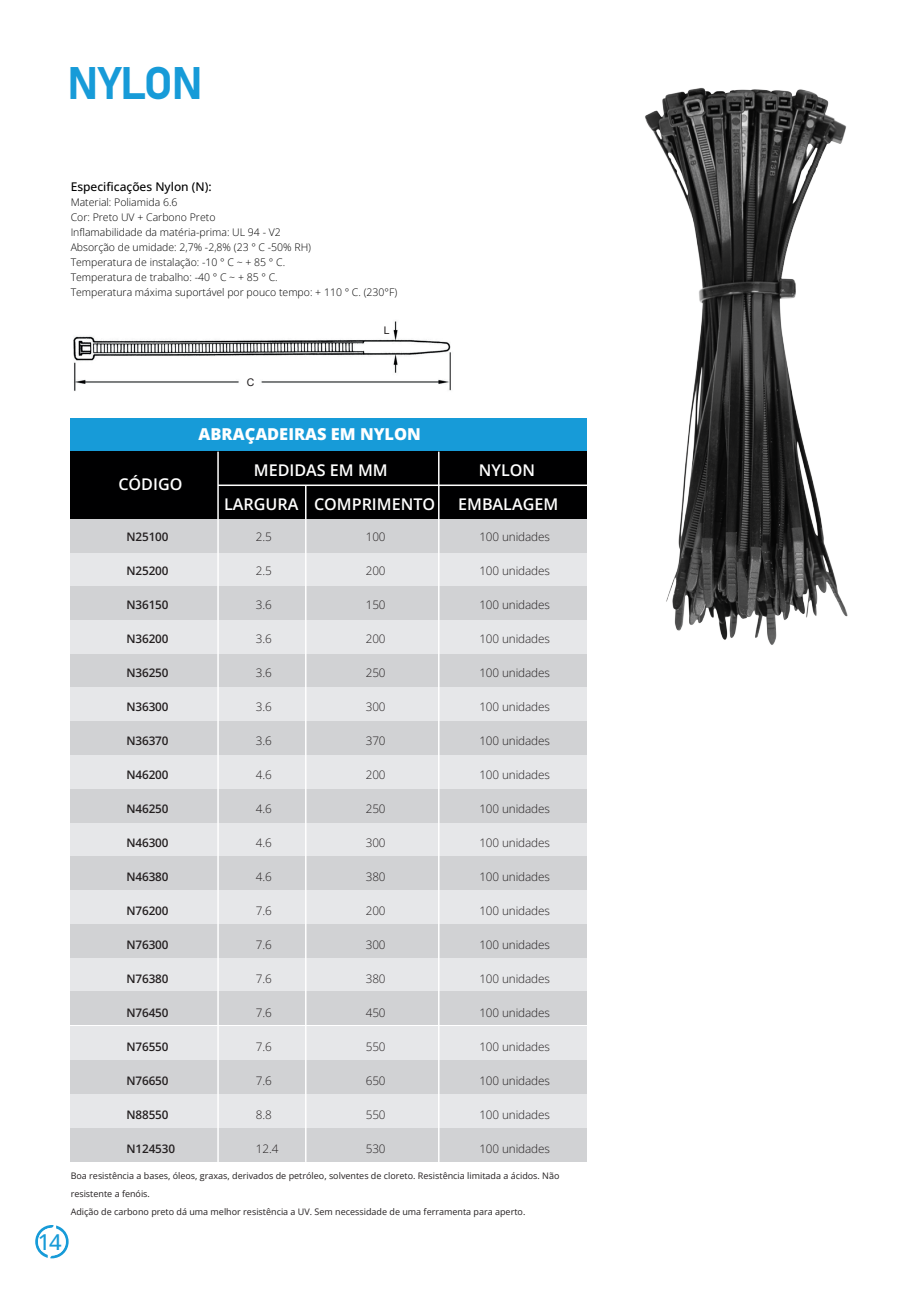
<style>
.page{position:relative;width:919px;height:1289px;background:#fff}
.page>*{position:absolute;margin:0;border:0;box-sizing:border-box;transform-origin:0 0}
.t1{font:45px "Bahnschrift";letter-spacing:-.03em;color:#179bd8}
.t2{font:500 21.9px "Open Sans";color:#179bd8}
.t3{font:800 16.35px "Open Sans";color:#fff}
.t4{font:600 16.05px/34.5px "Open Sans";color:#fff}
.t5{font:500 12px "Open Sans";color:#000001}
.t6{font:300 11.7px "Open Sans";letter-spacing:-.01em;color:#231f20}
.t7{font:600 11.7px "Open Sans";letter-spacing:-.01em;color:#231f20}
.t8{font:300 10.5px/15px "Open Sans";color:#000001}
.t9{font:10.5px "Arial";color:#231f20}
.t10{font:9px/18px "Open Sans";color:#231f20}
</style>
<div class="page">
<img style="left:73px;top:321px;width:378px;height:70px">
<div style="left:367px;top:316px;width:24px;height:20px;background:#fff"></div>
<div style="left:241px;top:375px;width:18px;height:15px;background:#fff"></div>
<div style="left:71px;top:418px;width:515px;height:33px;background:#179bd8"></div>
<div style="left:71px;top:451px;width:515px;height:68px;background:#000001"></div>
<div style="left:71px;top:519px;width:515px;height:33px;background:#d1d2d4"></div>
<div style="left:71px;top:553px;width:515px;height:33px;background:#e6e7e9"></div>
<div style="left:71px;top:586px;width:515px;height:34px;background:#d1d2d4"></div>
<div style="left:71px;top:620px;width:515px;height:34px;background:#e6e7e9"></div>
<div style="left:71px;top:654px;width:515px;height:33px;background:#d1d2d4"></div>
<div style="left:71px;top:687px;width:515px;height:34px;background:#e6e7e9"></div>
<div style="left:71px;top:721px;width:515px;height:34px;background:#d1d2d4"></div>
<div style="left:71px;top:755px;width:515px;height:33px;background:#e6e7e9"></div>
<div style="left:71px;top:789px;width:515px;height:33px;background:#d1d2d4"></div>
<div style="left:71px;top:822px;width:515px;height:34px;background:#e6e7e9"></div>
<div style="left:71px;top:856px;width:515px;height:34px;background:#d1d2d4"></div>
<div style="left:71px;top:890px;width:515px;height:34px;background:#e6e7e9"></div>
<div style="left:71px;top:924px;width:515px;height:33px;background:#d1d2d4"></div>
<div style="left:71px;top:957px;width:515px;height:34px;background:#e6e7e9"></div>
<div style="left:71px;top:1025px;width:515px;height:34px;background:#e6e7e9"></div>
<div style="left:71px;top:991px;width:515px;height:34px;background:#d1d2d4"></div>
<div style="left:71px;top:1094px;width:515px;height:33px;background:#e6e7e9"></div>
<div style="left:71px;top:1060px;width:515px;height:33px;background:#d1d2d4"></div>
<div style="left:71px;top:1127px;width:515px;height:34px;background:#d1d2d4"></div>
<hr style="left:218px;top:484px;width:394px;height:2px;background:#fff">
<hr style="left:217px;top:451px;width:2px;height:712px;background:#fff">
<hr style="left:438px;top:451px;width:1px;height:712px;background:#fff">
<hr style="left:305px;top:485px;width:1px;height:676px;background:#fff">
<img style="left:462px;top:88px;width:386px;height:562px">
<svg style="left:35px;top:1225px;width:34px;height:33px"></svg>
<div style="left:38px;top:1227px;width:28px;height:28px;background:#fff;border-radius:50%"></div>
<h1 class="t1" style="left:67px;top:49px;width:137px">NYLON</h1>
<p class="t5" style="left:71px;top:178px;width:142px">Especificações Nylon (N):</p>
<p class="t8" style="left:71px;top:194px;width:328px">Material: Poliamida 6.6<br>Cor: Preto UV + Carbono Preto<br>Inflamabilidade da matéria-prima: UL 94 - V2<br>Absorção de umidade: 2,7% -2,8% (23 ° C -50% RH)<br>Temperatura de instalação: -10 ° C ~ + 85 ° C.<br>Temperatura de trabalho: -40 ° C ~ + 85 ° C.<br>Temperatura máxima suportável por pouco tempo: + 110 ° C. (230°F)</p>
<p class="t9" style="left:384px;top:323px;width:7px">L</p>
<p class="t9" style="left:247px;top:374px;width:9px">C</p>
<h2 class="t2" style="left:38px;top:1226px;width:25px">14</h2>
<h3 class="t3" style="left:199px;top:423px;width:224px">ABRAÇADEIRAS EM NYLON</h3>
<h3 class="t4" style="left:118px;top:467px;width:65px">CÓDIGO</h3>
<h3 class="t4" style="left:224px;top:452px;width:212px;text-indent:30px">MEDIDAS EM MM<br>LARGURA COMPRIMENTO</h3>
<h3 class="t4" style="left:458px;top:452px;width:102px;text-align:center">NYLON<br>EMBALAGEM</h3>
<p class="t7" style="left:126px;top:528px;width:44px">N25100</p>
<p class="t7" style="left:126px;top:562px;width:44px">N25200</p>
<p class="t7" style="left:126px;top:596px;width:44px">N36150</p>
<p class="t7" style="left:126px;top:630px;width:44px">N36200</p>
<p class="t7" style="left:126px;top:664px;width:44px">N36250</p>
<p class="t7" style="left:126px;top:698px;width:44px">N36300</p>
<p class="t7" style="left:126px;top:732px;width:44px">N36370</p>
<p class="t7" style="left:126px;top:766px;width:44px">N46200</p>
<p class="t7" style="left:126px;top:800px;width:44px">N46250</p>
<p class="t7" style="left:126px;top:834px;width:44px">N46300</p>
<p class="t7" style="left:126px;top:868px;width:44px">N46380</p>
<p class="t7" style="left:126px;top:902px;width:44px">N76200</p>
<p class="t7" style="left:126px;top:936px;width:44px">N76300</p>
<p class="t7" style="left:126px;top:970px;width:44px">N76380</p>
<p class="t7" style="left:126px;top:1004px;width:44px">N76450</p>
<p class="t7" style="left:126px;top:1038px;width:44px">N76550</p>
<p class="t7" style="left:126px;top:1072px;width:44px">N76650</p>
<p class="t7" style="left:126px;top:1106px;width:44px">N88550</p>
<p class="t7" style="left:126px;top:1140px;width:50px">N124530</p>
<p class="t6" style="left:479px;top:528px;width:72px">100 unidades</p>
<p class="t6" style="left:479px;top:562px;width:72px">100 unidades</p>
<p class="t6" style="left:479px;top:596px;width:72px">100 unidades</p>
<p class="t6" style="left:479px;top:630px;width:72px">100 unidades</p>
<p class="t6" style="left:479px;top:664px;width:72px">100 unidades</p>
<p class="t6" style="left:479px;top:698px;width:72px">100 unidades</p>
<p class="t6" style="left:479px;top:732px;width:72px">100 unidades</p>
<p class="t6" style="left:479px;top:766px;width:72px">100 unidades</p>
<p class="t6" style="left:479px;top:800px;width:72px">100 unidades</p>
<p class="t6" style="left:479px;top:834px;width:72px">100 unidades</p>
<p class="t6" style="left:479px;top:868px;width:72px">100 unidades</p>
<p class="t6" style="left:479px;top:902px;width:72px">100 unidades</p>
<p class="t6" style="left:479px;top:936px;width:72px">100 unidades</p>
<p class="t6" style="left:479px;top:970px;width:72px">100 unidades</p>
<p class="t6" style="left:479px;top:1004px;width:72px">100 unidades</p>
<p class="t6" style="left:479px;top:1038px;width:72px">100 unidades</p>
<p class="t6" style="left:479px;top:1072px;width:72px">100 unidades</p>
<p class="t6" style="left:479px;top:1106px;width:72px">100 unidades</p>
<p class="t6" style="left:479px;top:1140px;width:72px">100 unidades</p>
<p class="t6" style="left:366px;top:528px;width:21px">100</p>
<p class="t6" style="left:366px;top:562px;width:21px">200</p>
<p class="t6" style="left:366px;top:596px;width:21px">150</p>
<p class="t6" style="left:366px;top:630px;width:21px">200</p>
<p class="t6" style="left:366px;top:664px;width:21px">250</p>
<p class="t6" style="left:366px;top:698px;width:21px">300</p>
<p class="t6" style="left:366px;top:732px;width:21px">370</p>
<p class="t6" style="left:366px;top:766px;width:21px">200</p>
<p class="t6" style="left:366px;top:800px;width:21px">250</p>
<p class="t6" style="left:366px;top:834px;width:21px">300</p>
<p class="t6" style="left:366px;top:868px;width:21px">380</p>
<p class="t6" style="left:366px;top:902px;width:21px">200</p>
<p class="t6" style="left:366px;top:936px;width:21px">300</p>
<p class="t6" style="left:366px;top:970px;width:21px">380</p>
<p class="t6" style="left:366px;top:1004px;width:21px">450</p>
<p class="t6" style="left:366px;top:1038px;width:21px">550</p>
<p class="t6" style="left:366px;top:1072px;width:21px">650</p>
<p class="t6" style="left:366px;top:1106px;width:21px">550</p>
<p class="t6" style="left:366px;top:1140px;width:21px">530</p>
<p class="t6" style="left:256px;top:528px;width:17px">2.5</p>
<p class="t6" style="left:256px;top:562px;width:17px">2.5</p>
<p class="t6" style="left:256px;top:596px;width:17px">3.6</p>
<p class="t6" style="left:256px;top:630px;width:17px">3.6</p>
<p class="t6" style="left:256px;top:664px;width:17px">3.6</p>
<p class="t6" style="left:256px;top:698px;width:17px">3.6</p>
<p class="t6" style="left:256px;top:732px;width:17px">3.6</p>
<p class="t6" style="left:256px;top:766px;width:17px">4.6</p>
<p class="t6" style="left:256px;top:800px;width:17px">4.6</p>
<p class="t6" style="left:256px;top:834px;width:17px">4.6</p>
<p class="t6" style="left:256px;top:868px;width:17px">4.6</p>
<p class="t6" style="left:256px;top:902px;width:17px">7.6</p>
<p class="t6" style="left:256px;top:936px;width:17px">7.6</p>
<p class="t6" style="left:256px;top:970px;width:17px">7.6</p>
<p class="t6" style="left:256px;top:1004px;width:17px">7.6</p>
<p class="t6" style="left:256px;top:1038px;width:17px">7.6</p>
<p class="t6" style="left:256px;top:1072px;width:17px">7.6</p>
<p class="t6" style="left:256px;top:1106px;width:17px">8.8</p>
<p class="t6" style="left:256px;top:1140px;width:24px">12.4</p>
<p class="t10" style="left:71px;top:1166px;width:490px">Boa resistência a bases, óleos, graxas, derivados de petróleo, solventes de cloreto. Resistência limitada a ácidos. Não resistente a fenóis.<br>Adição de carbono preto dá uma melhor resistência a UV. Sem necessidade de uma ferramenta para aperto.</p>
</div>
